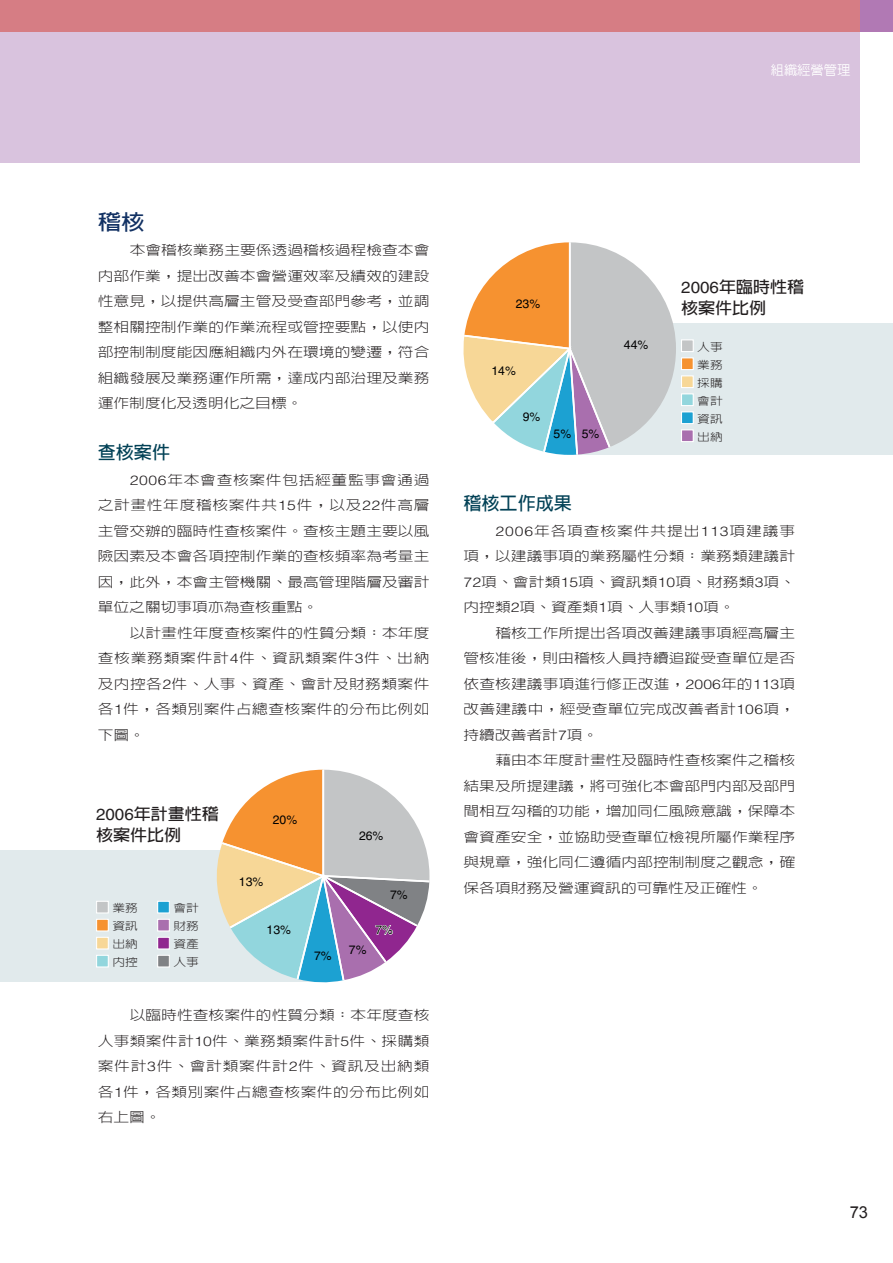
<style>
.page{position:relative;width:893px;height:1263px;background:#fff}
.page>*{position:absolute;margin:0;border:0;box-sizing:border-box;transform-origin:0 0}
.t1{font:700 21.3px "Lin Gothic";color:#123163;scale:1.1 1}
.t2{font:700 18px "Lin Gothic";color:#024156}
.t3{font:16.5px "Arial";color:#231f20}
.t4{font:700 16.2px/21.3px "Lin Gothic";color:#231f20;scale:1.05 1}
.t5{font:300 13.35px/25.5px "Lin Gothic";letter-spacing:.005em;color:#231f20;text-align:justify;scale:1.18 1}
.t6{font:500 13.35px "Lin Gothic";color:#fff}
.t7{font:12.15px "Helvetica";color:#000}
.t8{font:300 10.8px/18px "Lin Gothic";color:#231f20;text-align:justify;scale:1.18 1}
.s1{font-family:"Helvetica"}
.s2{font-family:"Helvetica";font-weight:400}
</style>
<div class="page">
<div style="left:0;top:850px;width:324px;height:131px;background:#e1eaec"></div>
<svg style="left:217px;top:770px;width:212px;height:212px"></svg>
<div style="left:97px;top:901px;width:11px;height:12px;background:#c3c5c6"></div>
<div style="left:96px;top:901px;width:13px;height:12px;border:1px solid #fff"></div>
<div style="left:97px;top:919px;width:11px;height:12px;background:#f69230"></div>
<div style="left:96px;top:919px;width:13px;height:12px;border:1px solid #fff"></div>
<div style="left:97px;top:937px;width:11px;height:12px;background:#f7d797"></div>
<div style="left:96px;top:937px;width:13px;height:12px;border:1px solid #fff"></div>
<div style="left:97px;top:955px;width:11px;height:12px;background:#92d6dd"></div>
<div style="left:96px;top:955px;width:13px;height:12px;border:1px solid #fff"></div>
<div style="left:158px;top:901px;width:11px;height:12px;background:#1ca1d2"></div>
<div style="left:157px;top:901px;width:13px;height:12px;border:1px solid #fff"></div>
<div style="left:158px;top:919px;width:11px;height:12px;background:#a96fae"></div>
<div style="left:157px;top:919px;width:13px;height:12px;border:1px solid #fff"></div>
<div style="left:158px;top:937px;width:11px;height:12px;background:#90268f"></div>
<div style="left:157px;top:937px;width:13px;height:12px;border:1px solid #fff"></div>
<div style="left:158px;top:955px;width:11px;height:12px;background:#808285"></div>
<div style="left:157px;top:955px;width:13px;height:12px;border:1px solid #fff"></div>
<div style="left:567px;top:323px;width:326px;height:131px;background:#e1eaec"></div>
<svg style="left:463px;top:242px;width:213px;height:213px"></svg>
<div style="left:681px;top:340px;width:12px;height:12px;background:#c3c5c6"></div>
<div style="left:681px;top:339px;width:13px;height:13px;border:1px solid #fff"></div>
<div style="left:681px;top:358px;width:12px;height:12px;background:#f69230"></div>
<div style="left:681px;top:357px;width:13px;height:13px;border:1px solid #fff"></div>
<div style="left:681px;top:376px;width:12px;height:12px;background:#f7d797"></div>
<div style="left:681px;top:375px;width:13px;height:13px;border:1px solid #fff"></div>
<div style="left:681px;top:394px;width:12px;height:12px;background:#92d6dd"></div>
<div style="left:681px;top:393px;width:13px;height:13px;border:1px solid #fff"></div>
<div style="left:681px;top:412px;width:12px;height:12px;background:#1ca1d2"></div>
<div style="left:681px;top:411px;width:13px;height:13px;border:1px solid #fff"></div>
<div style="left:681px;top:430px;width:12px;height:12px;background:#a96fae"></div>
<div style="left:681px;top:429px;width:13px;height:13px;border:1px solid #fff"></div>
<div style="left:0;top:31px;width:860px;height:132px;background:#d9c3de"></div>
<div style="left:859px;top:0;width:34px;height:32px;background:#b179b4"></div>
<div style="left:0;top:0;width:860px;height:32px;background:#d67d84"></div>
<p class="t6" style="left:771px;top:63px;width:81px">組織經營管理</p>
<h1 class="t1" style="left:98px;top:210px;width:44px">稽核</h1>
<p class="t5" style="left:98px;top:237px;width:283px;text-indent:32px">本會稽核業務主要係透過稽核過程檢查本會內部作業，提出改善本會營運效率及績效的建設性意見，以提供高層主管及受查部門參考，並調整相關控制作業的作業流程或管控要點，以使內部控制制度能因應組織內外在環境的變遷，符合組織發展及業務運作所需，達成內部治理及業務運作制度化及透明化之目標。</p>
<h2 class="t2" style="left:98px;top:443px;width:74px">查核案件</h2>
<p class="t5" style="left:98px;top:467px;width:283px;text-indent:32px"><span class="s1">2006</span>年本會查核案件包括經董監事會通過之計畫性年度稽核案件共<span class="s1">15</span>件，以及<span class="s1">22</span>件高層主管交辦的臨時性查核案件。查核主題主要以風險因素及本會各項控制作業的查核頻率為考量主因，此外，本會主管機關、最高管理階層及審計單位之關切事項亦為查核重點。</p>
<p class="t5" style="left:98px;top:620px;width:283px;text-indent:32px">以計畫性年度查核案件的性質分類：本年度查核業務類案件計<span class="s1">4</span>件、資訊類案件<span class="s1">3</span>件、出納及內控各<span class="s1">2</span>件、人事、資產、會計及財務類案件各<span class="s1">1</span>件，各類別案件占總查核案件的分布比例如下圖。</p>
<p class="t4" style="left:96px;top:803px;width:119px"><span class="s2">2006</span>年計畫性稽核案件比例</p>
<p class="t7" style="left:273px;top:813px;width:26px">20%</p>
<p class="t8" style="left:112px;top:899px;width:23px">業務資訊出納內控</p>
<p class="t8" style="left:173px;top:899px;width:23px">會計財務資產人事</p>
<p class="t7" style="left:239px;top:874px;width:26px">13%</p>
<p class="t7" style="left:267px;top:923px;width:26px">13%</p>
<p class="t7" style="left:314px;top:948px;width:19px">7%</p>
<p class="t7" style="left:359px;top:829px;width:26px">26%</p>
<p class="t7" style="left:390px;top:887px;width:19px">7%</p>
<p class="t7" style="left:349px;top:943px;width:19px">7%</p>
<p class="t7" style="left:375px;top:923px;width:19px">7%</p>
<p class="t5" style="left:98px;top:1002px;width:283px;text-indent:32px">以臨時性查核案件的性質分類：本年度查核人事類案件計<span class="s1">10</span>件、業務類案件計<span class="s1">5</span>件、採購類案件計<span class="s1">3</span>件、會計類案件計<span class="s1">2</span>件、資訊及出納類各<span class="s1">1</span>件，各類別案件占總查核案件的分布比例如右上圖。</p>
<p class="t7" style="left:516px;top:297px;width:26px">23%</p>
<p class="t7" style="left:491px;top:364px;width:26px">14%</p>
<p class="t7" style="left:523px;top:410px;width:19px">9%</p>
<p class="t7" style="left:554px;top:426px;width:47px">5% 5%</p>
<p class="t7" style="left:624px;top:337px;width:26px">44%</p>
<p class="t4" style="left:681px;top:276px;width:119px"><span class="s2">2006</span>年臨時性稽核案件比例</p>
<p class="t8" style="left:697px;top:337px;width:23px">人事業務採購會計資訊出納</p>
<h2 class="t2" style="left:463px;top:494px;width:110px">稽核工作成果</h2>
<p class="t5" style="left:463px;top:518px;width:283px;text-indent:32px"><span class="s1">2006</span>年各項查核案件共提出<span class="s1">113</span>項建議事項，以建議事項的業務屬性分類：業務類建議計<span class="s1">72</span>項、會計類<span class="s1">15</span>項、資訊類<span class="s1">10</span>項、財務類<span class="s1">3</span>項、內控類<span class="s1">2</span>項、資產類<span class="s1">1</span>項、人事類<span class="s1">10</span>項。</p>
<p class="t5" style="left:463px;top:620px;width:283px;text-indent:32px">稽核工作所提出各項改善建議事項經高層主管核准後，則由稽核人員持續追蹤受查單位是否依查核建議事項進行修正改進，<span class="s1">2006</span>年的<span class="s1">113</span>項改善建議中，經受查單位完成改善者計<span class="s1">106</span>項，持續改善者計<span class="s1">7</span>項。</p>
<p class="t5" style="left:463px;top:747px;width:283px;text-indent:32px">藉由本年度計畫性及臨時性查核案件之稽核結果及所提建議，將可強化本會部門內部及部門間相互勾稽的功能，增加同仁風險意識，保障本會資產安全，並協助受查單位檢視所屬作業程序與規章，強化同仁遵循內部控制制度之觀念，確保各項財務及營運資訊的可靠性及正確性。</p>
<p class="t3" style="left:850px;top:1201px;width:10px">73</p>
</div>
